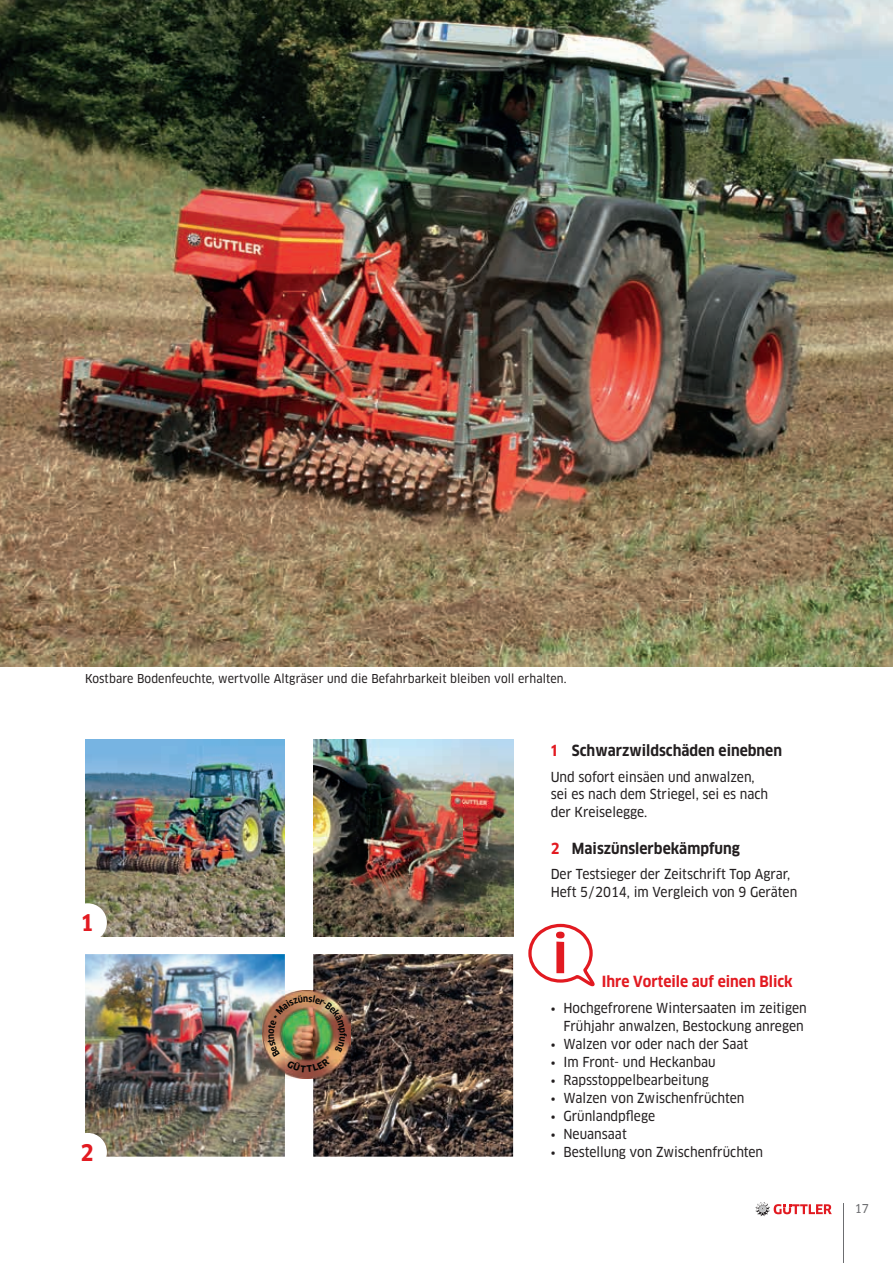
<style>
.page{position:relative;width:893px;height:1263px;background:#fff}
.page>*{position:absolute;margin:0;border:0;box-sizing:border-box;transform-origin:0 0}
.t1{font:700 22.5px "Clan Pro Narr";color:#e21a21}
.t2{font:700 15px "Clan Pro Narr";color:#231f20}
.t3{font:700 15px "Clan Pro Narr";color:#e21a21}
.t4{font:13.5px/18px "Clan Pro Narr News";color:#231f20}
.t5{font:12px "Clan Pro Narr News";letter-spacing:.01em;color:#231f20}
.t6{font:12px "Clan Pro Narr News";color:#6c6d70}
.t7{font:700 9px "Clan Pro Narr";color:#030505}
.s1{color:#e21a21}
.s2{font-family:"Clan Pro News";font-size:12px}
</style>
<div class="page">
<hr style="left:843px;top:1203px;width:1px;height:60px;background:#6c6d70">
<svg style="left:755px;top:1202px;width:77px;height:14px"></svg>
<img style="left:0;top:0;width:893px;height:666px">
<img style="left:313px;top:739px;width:200px;height:197px">
<img style="left:313px;top:954px;width:200px;height:203px">
<img style="left:85px;top:739px;width:200px;height:197px">
<img style="left:85px;top:954px;width:200px;height:203px">
<div style="left:68px;top:903px;width:39px;height:39px;background:#fff;border-radius:50%"></div>
<div style="left:68px;top:1133px;width:39px;height:38px;background:#fff;border-radius:50%"></div>
<img style="left:263px;top:990px;width:88px;height:88px">
<svg style="left:528px;top:924px;width:67px;height:62px"></svg>
<img style="left:267px;top:995px;width:78px;height:77px">
<p class="t5" style="left:85px;top:671px;width:483px">Kostbare Bodenfeuchte, wertvolle Altgräser und die Befahrbarkeit bleiben voll erhalten.</p>
<h1 class="t1" style="left:81px;top:910px;width:15px">1</h1>
<h1 class="t1" style="left:81px;top:1140px;width:15px">2</h1>
<p class="t7" style="left:348px;top:1033px;width:5px;rotate:90deg">f</p>
<p class="t2" style="left:551px;top:742px;width:233px"><span class="s1">1</span> Schwarzwildschäden einebnen</p>
<p class="t4" style="left:551px;top:767px;width:219px">Und sofort einsäen und anwalzen, sei es nach dem Striegel, sei es nach der Kreiselegge.</p>
<p class="t2" style="left:551px;top:839px;width:191px"><span class="s1">2</span> Maiszünslerbekämpfung</p>
<p class="t4" style="left:551px;top:865px;width:248px">Der Testsieger der Zeitschrift Top Agrar,<br>Heft 5 / 2014, im Vergleich von 9 Geräten</p>
<p class="t3" style="left:602px;top:973px;width:193px">Ihre Vorteile auf einen Blick</p>
<p class="t4" style="left:551px;top:999px;width:258px;text-align:right"><span class="s2">•</span> Hochgefrorene Wintersaaten im zeitigen<br>Frühjahr anwalzen, Bestockung anregen</p>
<p class="t4" style="left:551px;top:1035px;width:199px"><span class="s2">•</span> Walzen vor oder nach der Saat</p>
<p class="t4" style="left:551px;top:1053px;width:167px"><span class="s2">•</span> Im Front- und Heckanbau</p>
<p class="t4" style="left:551px;top:1071px;width:160px"><span class="s2">•</span> Rapsstoppelbearbeitung</p>
<p class="t4" style="left:551px;top:1089px;width:195px"><span class="s2">•</span> Walzen von Zwischenfrüchten</p>
<p class="t4" style="left:551px;top:1107px;width:106px"><span class="s2">•</span> Grünlandpflege</p>
<p class="t4" style="left:551px;top:1125px;width:78px"><span class="s2">•</span> Neuansaat</p>
<p class="t4" style="left:551px;top:1143px;width:214px"><span class="s2">•</span> Bestellung von Zwischenfrüchten</p>
<p class="t6" style="left:855px;top:1201px;width:16px">17</p>
</div>
